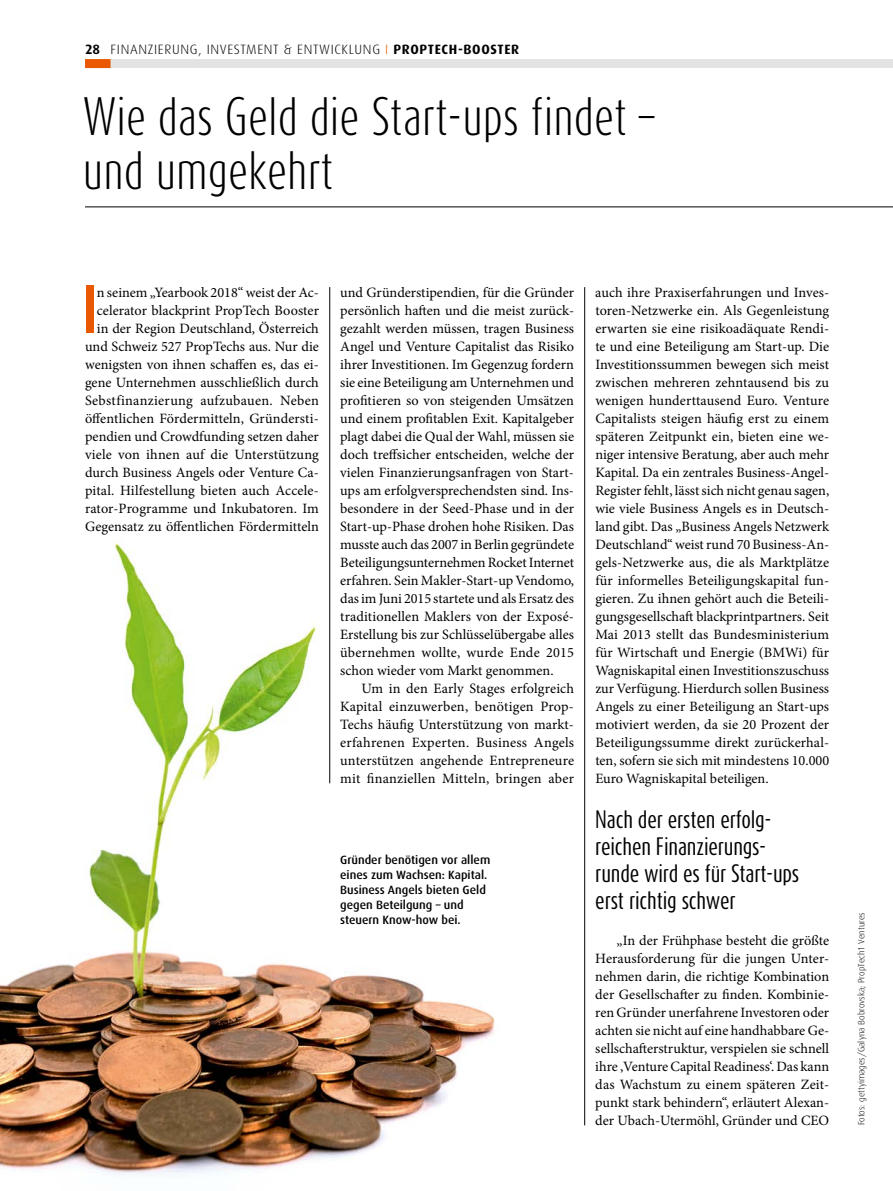
<style>
.page{position:relative;width:893px;height:1191px;background:#fff}
.page>*{position:absolute;margin:0;border:0;box-sizing:border-box;transform-origin:0 0}
.t1{font:700 57.15px "Dax Compact";color:#ea5901}
.t2{font:300 45px/54px "Dax Compact";color:#000}
.t3{font:21px/27px "Dax Compact";letter-spacing:-.01em;color:#000}
.t4{font:14.25px/18px "Minion Pro";letter-spacing:.005em;color:#000;text-align:justify}
.t5{font:300 13.5px "Dax";letter-spacing:.05em;color:#000}
.t6{font:500 12px/15px "Dax";color:#000}
.t7{font:300 9px "Dax";color:#000}
.s1{font-weight:700}
.s2{color:#ea5901}
</style>
<div class="page">
<div style="left:85px;top:59px;width:808px;height:9px;background:#e3e3e3"></div>
<div style="left:85px;top:59px;width:26px;height:9px;background:#ea5901"></div>
<img style="left:0;top:504px;width:495px;height:671px">
<hr style="left:85px;top:207px;width:808px;height:1px;background:#000">
<hr style="left:584px;top:287px;width:1px;height:838px;background:#000">
<hr style="left:329px;top:287px;width:1px;height:496px;background:#000">
<p class="t5" style="left:85px;top:41px;width:436px"><span class="s1">28</span> FINANZIERUNG, INVESTMENT &amp; ENTWICKLUNG <span class="s2">I</span> <span class="s1">PROPTECH-BOOSTER</span></p>
<h2 class="t2" style="left:83px;top:89px;width:573px">Wie das Geld die Start-ups findet – und umgekehrt</h2>
<h1 class="t1" style="left:82px;top:272px;width:16px">I</h1>
<p class="t4" style="left:85px;top:284px;width:235px;text-align:right">n seinem „Yearbook 2018“ weist der Ac&shy;celerator blackprint PropTech Booster in der Region Deutschland, Österreich und Schweiz 527 PropTechs aus. Nur die wenigsten von ihnen schaffen es, das ei&shy;gene Unternehmen ausschließlich durch Sebstfinanzierung aufzubauen. Neben öffentlichen Fördermitteln, Gründersti&shy;pendien und Crowdfunding setzen daher viele von ihnen auf die Unterstützung durch Business Angels oder Venture Ca&shy;pital. Hilfestellung bieten auch Accele&shy;rator-Programme und Inkubatoren. Im Gegensatz zu öffentlichen Fördermitteln</p>
<p class="t4" style="left:595px;top:284px;width:235px">auch ihre Praxiserfahrungen und Inves&shy;toren-Netzwerke ein. Als Gegenleistung erwarten sie eine risikoadäquate Rendi&shy;te und eine Beteiligung am Start-up. Die Investitionssummen bewegen sich meist zwischen mehreren zehntausend bis zu wenigen hunderttausend Euro. Venture Capitalists steigen häufig erst zu einem späteren Zeitpunkt ein, bieten eine we&shy;niger intensive Beratung, aber auch mehr Kapital. Da ein zentrales Business-Angel-Register fehlt, lässt sich nicht genau sagen, wie viele Business Angels es in Deutsch&shy;land gibt. Das „Business Angels Netzwerk Deutschland“ weist rund 70 Business-An&shy;gels-Netzwerke aus, die als Marktplätze für informelles Beteiligungskapital fun&shy;gieren. Zu ihnen gehört auch die Beteili&shy;gungsgesellschaft blackprintpartners. Seit Mai 2013 stellt das Bundesministerium für Wirtschaft und Energie (BMWi) für Wagniskapital einen Investitionszuschuss zur Verfügung. Hierdurch sollen Business Angels zu einer Beteiligung an Start-ups motiviert werden, da sie 20 Prozent der Beteiligungssumme direkt zurückerhal&shy;ten, sofern sie sich mit mindestens 10.000<br>Euro Wagniskapital beteiligen.</p>
<h3 class="t3" style="left:595px;top:806px;width:206px">Nach der ersten erfolg&shy;reichen Finanzierungs&shy;runde wird es für Start-ups erst richtig schwer</h3>
<p class="t4" style="left:595px;top:932px;width:235px;text-indent:21px">„In der Frühphase besteht die größte Herausforderung für die jungen Unter&shy;nehmen darin, die richtige Kombination der Gesellschafter zu finden. Kombinie&shy;ren Gründer unerfahrene Investoren oder achten sie nicht auf eine handhabbare Ge&shy;sellschafterstruktur, verspielen sie schnell ihre ,Venture Capital Readiness‘. Das kann das Wachstum zu einem späteren Zeit&shy;punkt stark behindern“, erläutert Alexan&shy;der Ubach-Utermöhl, Gründer und CEO</p>
<p class="t4" style="left:340px;top:283px;width:235px">und Gründerstipendien, für die Gründer persönlich haften und die meist zurück&shy;gezahlt werden müssen, tragen Business Angel und Venture Capitalist das Risiko ihrer Investitionen. Im Gegenzug fordern sie eine Beteiligung am Unternehmen und profitieren so von steigenden Umsätzen und einem profitablen Exit. Kapitalgeber plagt dabei die Qual der Wahl, müssen sie doch treffsicher entscheiden, welche der vielen Finanzierungsanfragen von Start&shy;ups am erfolgversprechendsten sind. Ins&shy;besondere in der Seed-Phase und in der Start-up-Phase drohen hohe Risiken. Das musste auch das 2007 in Berlin gegründete Beteiligungsunternehmen Rocket Internet erfahren. Sein Makler-Start-up Vendomo, das im Juni 2015 startete und als Ersatz des traditionellen Maklers von der Exposé-Erstellung bis zur Schlüsselübergabe alles übernehmen wollte, wurde Ende 2015 schon wieder vom Markt genommen.</p>
<p class="t4" style="left:340px;top:679px;width:235px;text-align:left;text-indent:21px">Um in den Early Stages erfolgreich Kapital einzuwerben, benötigen Prop-Techs häufig Unterstützung von markt-- erfahrenen Experten. Business Angels unterstützen angehende Entrepreneure mit finanziellen Mitteln, bringen aber</p>
<p class="t6" style="left:340px;top:852px;width:152px">Gründer benötigen vor allem eines zum Wachsen: Kapital.<br>Business Angels bieten Geld gegen Beteilgung – und steuern Know-how bei.</p>
<p class="t7" style="left:856px;top:1125px;width:215px;rotate:-90deg">Fotos: gettyimages/Galyna Bobrovska; PropTech1 Ventures</p>
</div>
